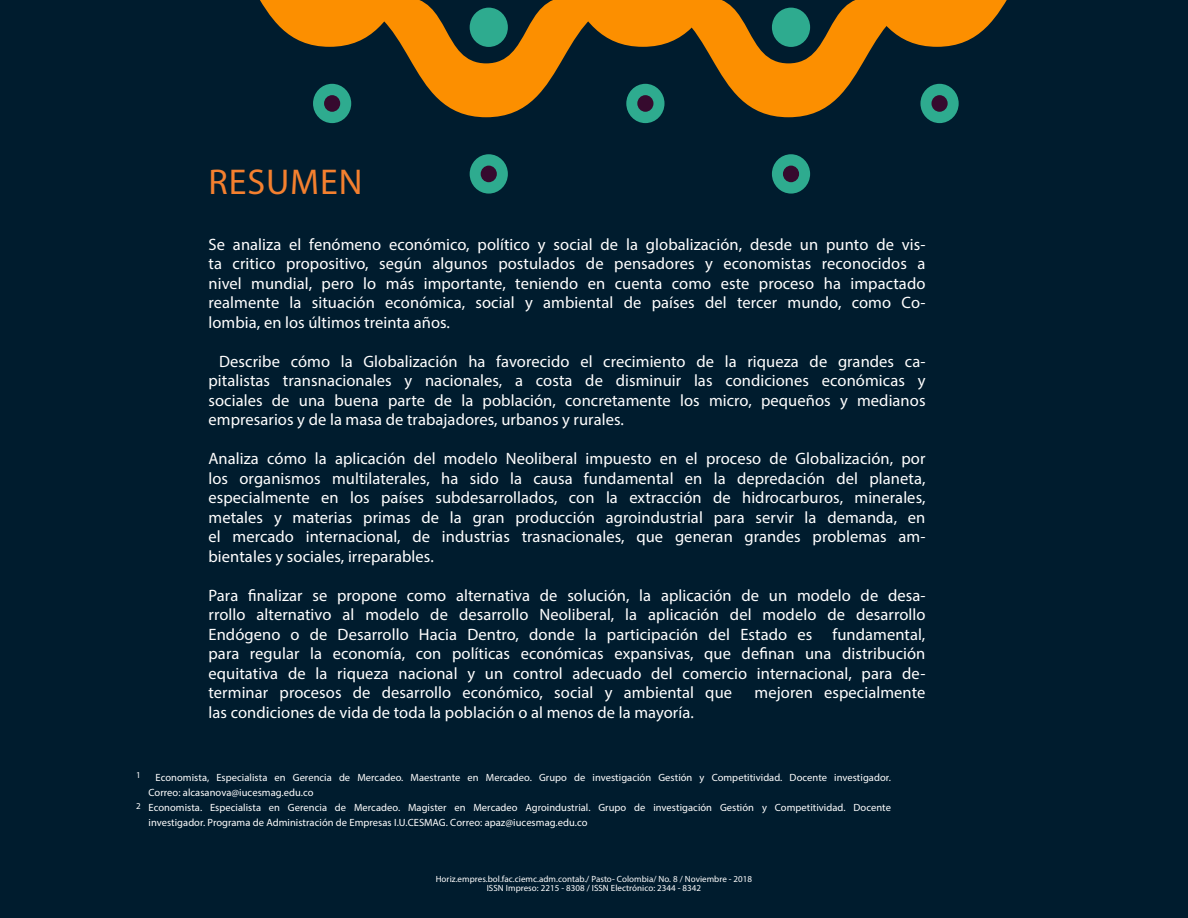
<style>
.page{position:relative;width:1188px;height:918px;background:#001c2e}
.page>*{position:absolute;margin:0;border:0;box-sizing:border-box;transform-origin:0 0}
.titulos{font:36px "Myriad Pro";letter-spacing:.025em;color:#f4802f}
.caja_blanca{font:16.5px/19.5px "Myriad Pro";letter-spacing:.005em;color:#fff;text-align:justify}
.caja_de_tx{font:10.5px/15px "Myriad Pro";letter-spacing:.005em;color:#fff}
.piedee{font:9px "Myriad Pro";letter-spacing:.005em;color:#fff}
.caja_de_tx-2{font:9px "Myriad Pro";color:#fff}
</style>
<div class="page">
<div style="left:772px;top:154px;width:38px;height:40px;background:#2eab8f;border-radius:50%"></div>
<div style="left:783px;top:166px;width:16px;height:16px;background:#360a2e;border-radius:50%"></div>
<div style="left:470px;top:154px;width:38px;height:40px;background:#2eab8f;border-radius:50%"></div>
<div style="left:481px;top:166px;width:16px;height:16px;background:#360a2e;border-radius:50%"></div>
<div style="left:626px;top:84px;width:39px;height:39px;background:#2eab8f;border-radius:50%"></div>
<div style="left:920px;top:84px;width:39px;height:39px;background:#2eab8f;border-radius:50%"></div>
<div style="left:313px;top:84px;width:38px;height:39px;background:#2eab8f;border-radius:50%"></div>
<svg style="left:260px;top:0;width:747px;height:117px"></svg>
<p class="titulos" style="left:209px;top:160px;width:155px">RESUMEN</p>
<p class="caja_blanca" style="left:209px;top:234px;width:718px">Se analiza el fenómeno económico, político y social de la globalización, desde un punto de vis&shy;ta critico propositivo, según algunos postulados de pensadores y economistas reconocidos a nivel mundial, pero lo más importante, teniendo en cuenta como este proceso ha impactado realmente la situación económica, social y ambiental de países del tercer mundo, como Co&shy;lombia, en los últimos treinta años.</p>
<p class="caja_blanca" style="left:209px;top:351px;width:719px;text-indent:11px">Describe cómo la Globalización ha favorecido el crecimiento de la riqueza de grandes ca&shy;pitalistas transnacionales y nacionales, a costa de disminuir las condiciones económicas y sociales de una buena parte de la población, concretamente los micro, pequeños y medianos empresarios y de la masa de trabajadores, urbanos y rurales.</p>
<p class="caja_blanca" style="left:209px;top:449px;width:719px">Analiza cómo la aplicación del modelo Neoliberal impuesto en el proceso de Globalización, por los organismos multilaterales, ha sido la causa fundamental en la depredación del planeta, especialmente en los países subdesarrollados, con la extracción de hidrocarburos, minerales, metales y materias primas de la gran producción agroindustrial para servir la demanda, en el mercado internacional, de industrias trasnacionales, que generan grandes problemas am&shy;bientales y sociales, irreparables.</p>
<p class="caja_blanca" style="left:209px;top:585px;width:719px">Para finalizar se propone como alternativa de solución, la aplicación de un modelo de desa&shy;rrollo alternativo al modelo de desarrollo Neoliberal, la aplicación del modelo de desarrollo Endógeno o de Desarrollo Hacia Dentro, donde la participación del Estado es fundamental, para regular la economía, con políticas económicas expansivas, que definan una distribución equitativa de la riqueza nacional y un control adecuado del comercio internacional, para de&shy;terminar procesos de desarrollo económico, social y ambiental que</p>
<p class="caja_blanca" style="left:755px;top:683px;width:172px">mejoren especialmente</p>
<p class="caja_blanca" style="left:209px;top:702px;width:487px">las condiciones de vida de toda la población o al menos de la mayoría.</p>
<p class="caja_de_tx-2" style="left:136px;top:770px;width:6px">1</p>
<p class="caja_de_tx-2" style="left:136px;top:800px;width:6px">2</p>
<p class="caja_de_tx" style="left:148px;top:770px;width:744px;text-indent:7px">Economista, Especialista en Gerencia de Mercadeo. Maestrante en Mercadeo. Grupo de investigación Gestión y Competitividad. Docente investigador.<br>Correo: alcasanova@iucesmag.edu.co</p>
<p class="caja_de_tx" style="left:148px;top:800px;width:744px">Economista. Especialista en Gerencia de Mercadeo. Magister en Mercadeo Agroindustrial. Grupo de investigación Gestión y Competitividad. Docente investigador. Programa de Administración de Empresas I.U.CESMAG. Correo: apaz@iucesmag.edu.co</p>
<p class="piedee" style="left:436px;top:873px;width:318px">Horiz.empres.bol.fac.ciemc.adm.contab./ Pasto- Colombia/ No. 8 / Noviembre - 2018</p>
<p class="piedee" style="left:487px;top:882px;width:216px">ISSN Impreso: 2215 - 8308 / ISSN Electrónico: 2344 - 8342</p>
</div>
